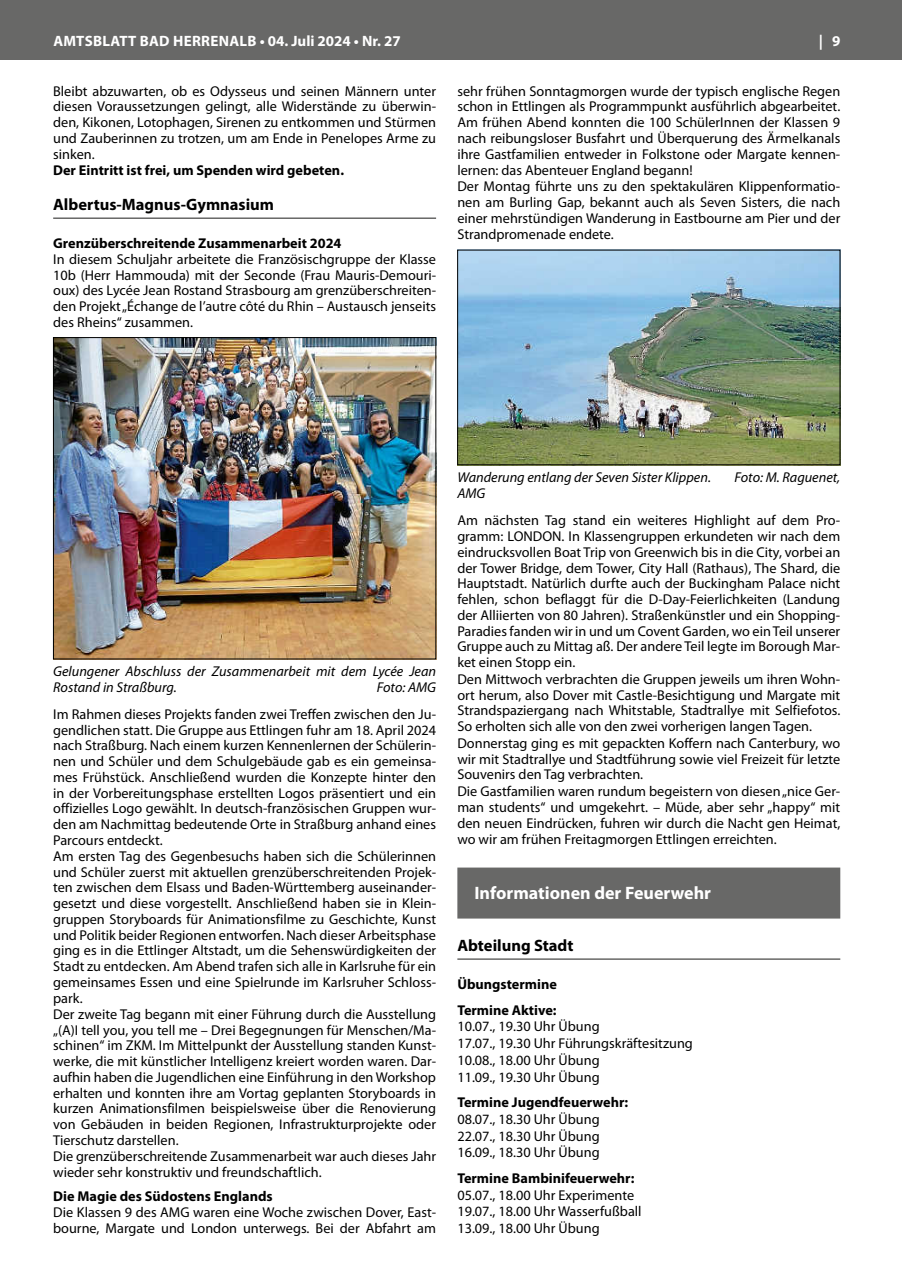
<style>
.page{position:relative;width:902px;height:1280px;background:#fff}
.page>*{position:absolute;margin:0;border:0;box-sizing:border-box;transform-origin:0 0}
.t1{font:700 18px "Myriad Pro";color:#fff}
.t2{font:700 16.5px "Myriad Pro";color:#000}
.t3{font:700 15px "Myriad Pro";letter-spacing:.02em;color:#fff}
.t4{font:14.25px/15.8px "Myriad Pro";color:#000}
.t5{font:700 14.25px/25.3px "Myriad Pro";color:#000}
.t6{font:italic 14.25px/15.8px "Myriad Pro";color:#000}
</style>
<div class="page">
<div style="left:0;top:0;width:901px;height:60px;background:#686867"></div>
<hr style="left:53px;top:217px;width:383px;height:2px;background:#686867">
<img style="left:55px;top:339px;width:379px;height:318px">
<div style="left:53px;top:337px;width:383px;height:322px;border:1px solid #000"></div>
<div style="left:457px;top:867px;width:383px;height:51px;background:#686867"></div>
<hr style="left:457px;top:958px;width:383px;height:2px;background:#686867">
<img style="left:459px;top:252px;width:379px;height:211px">
<div style="left:457px;top:250px;width:383px;height:215px;border:1px solid #000"></div>
<p class="t3" style="left:53px;top:31px;width:349px">AMTSBLATT BAD HERRENALB • 04. Juli 2024 • Nr. 27</p>
<p class="t3" style="left:818px;top:31px;width:23px">| 9</p>
<p class="t4" style="left:53px;top:83px;width:384px;text-align:justify">Bleibt abzuwarten, ob es Odysseus und seinen Männern unter diesen Voraussetzungen gelingt, alle Widerstände zu überwin&shy;den, Kikonen, Lotophagen, Sirenen zu entkommen und Stürmen und Zauberinnen zu trotzen, um am Ende in Penelopes Arme zu sinken.</p>
<p class="t5" style="left:53px;top:157px;width:292px">Der Eintritt ist frei, um Spenden wird gebeten.</p>
<p class="t2" style="left:53px;top:194px;width:222px">Albertus-Magnus-Gymnasium</p>
<p class="t5" style="left:53px;top:230px;width:290px">Grenzüberschreitende Zusammenarbeit 2024</p>
<p class="t4" style="left:53px;top:251px;width:384px;text-align:justify">In diesem Schuljahr arbeitete die Französischgruppe der Klasse 10b (Herr Hammouda) mit der Seconde (Frau Mauris-Demouri&shy;oux) des Lycée Jean Rostand Strasbourg am grenzüberschreiten&shy;den Projekt „Échange de l’autre côté du Rhin – Austausch jenseits des Rheins“ zusammen.</p>
<p class="t4" style="left:457px;top:83px;width:384px">sehr frühen Sonntagmorgen wurde der typisch englische Regen schon in Ettlingen als Programmpunkt ausführlich abgearbeitet.<br>Am frühen Abend konnten die 100 SchülerInnen der Klassen 9 nach reibungsloser Busfahrt und Überquerung des Ärmelkanals ihre Gastfamilien entweder in Folkstone oder Margate kennen&shy;lernen: das Abenteuer England begann!<br>Der Montag führte uns zu den spektakulären Klippenformatio&shy;nen am Burling Gap, bekannt auch als Seven Sisters, die nach einer mehrstündigen Wanderung in Eastbourne am Pier und der Strandpromenade endete.</p>
<p class="t6" style="left:53px;top:663px;width:384px">Gelungener Abschluss der Zusammenarbeit mit dem Lycée Jean<br>Rostand in Straßburg.</p>
<p class="t6" style="left:377px;top:679px;width:61px">Foto: AMG</p>
<p class="t4" style="left:53px;top:706px;width:384px">Im Rahmen dieses Projekts fanden zwei Treffen zwischen den Ju&shy;gendlichen statt. Die Gruppe aus Ettlingen fuhr am 18. April 2024 nach Straßburg. Nach einem kurzen Kennenlernen der Schülerin&shy;nen und Schüler und dem Schulgebäude gab es ein gemeinsa&shy;mes Frühstück. Anschließend wurden die Konzepte hinter den in der Vorbereitungsphase erstellten Logos präsentiert und ein offizielles Logo gewählt. In deutsch-französischen Gruppen wur&shy;den am Nachmittag bedeutende Orte in Straßburg anhand eines Parcours entdeckt.<br>Am ersten Tag des Gegenbesuchs haben sich die Schülerinnen und Schüler zuerst mit aktuellen grenzüberschreitenden Projek&shy;ten zwischen dem Elsass und Baden-Württemberg auseinander&shy;gesetzt und diese vorgestellt. Anschließend haben sie in Klein&shy;gruppen Storyboards für Animationsfilme zu Geschichte, Kunst und Politik beider Regionen entworfen. Nach dieser Arbeitsphase ging es in die Ettlinger Altstadt, um die Sehenswürdigkeiten der Stadt zu entdecken. Am Abend trafen sich alle in Karlsruhe für ein gemeinsames Essen und eine Spielrunde im Karlsruher Schloss&shy;park.<br>Der zweite Tag begann mit einer Führung durch die Ausstellung „(A)I tell you, you tell me – Drei Begegnungen für Menschen/Ma&shy;schinen“ im ZKM. Im Mittelpunkt der Ausstellung standen Kunst&shy;werke, die mit künstlicher Intelligenz kreiert worden waren. Dar&shy;aufhin haben die Jugendlichen eine Einführung in den Workshop erhalten und konnten ihre am Vortag geplanten Storyboards in kurzen Animationsfilmen beispielsweise über die Renovierung von Gebäuden in beiden Regionen, Infrastrukturprojekte oder Tierschutz darstellen.<br>Die grenzüberschreitende Zusammenarbeit war auch dieses Jahr wieder sehr konstruktiv und freundschaftlich.</p>
<p class="t5" style="left:53px;top:1183px;width:221px">Die Magie des Südostens Englands</p>
<p class="t4" style="left:53px;top:1204px;width:384px">Die Klassen 9 des AMG waren eine Woche zwischen Dover, East&shy;bourne, Margate und London unterwegs. Bei der Abfahrt am</p>
<p class="t6" style="left:457px;top:469px;width:255px">Wanderung entlang der Seven Sister Klippen.</p>
<p class="t6" style="left:734px;top:469px;width:107px">Foto: M. Raguenet,</p>
<p class="t6" style="left:457px;top:485px;width:30px">AMG</p>
<p class="t4" style="left:457px;top:512px;width:384px">Am nächsten Tag stand ein weiteres Highlight auf dem Pro&shy;gramm: LONDON. In Klassengruppen erkundeten wir nach dem eindrucksvollen Boat Trip von Greenwich bis in die City, vorbei an der Tower Bridge, dem Tower, City Hall (Rathaus), The Shard, die Hauptstadt. Natürlich durfte auch der Buckingham Palace nicht fehlen, schon beflaggt für die D-Day-Feierlichkeiten (Landung der Alliierten von 80 Jahren). Straßenkünstler und ein Shopping-Paradies fanden wir in und um Covent Garden, wo ein Teil unserer Gruppe auch zu Mittag aß. Der andere Teil legte im Borough Mar&shy;ket einen Stopp ein.<br>Den Mittwoch verbrachten die Gruppen jeweils um ihren Wohn&shy;ort herum, also Dover mit Castle-Besichtigung und Margate mit Strandspaziergang nach Whitstable, Stadtrallye mit Selfiefotos.<br>So erholten sich alle von den zwei vorherigen langen Tagen.<br>Donnerstag ging es mit gepackten Koffern nach Canterbury, wo wir mit Stadtrallye und Stadtführung sowie viel Freizeit für letzte Souvenirs den Tag verbrachten.<br>Die Gastfamilien waren rundum begeistern von diesen „nice Ger&shy;man students“ und umgekehrt. – Müde, aber sehr „happy“ mit den neuen Eindrücken, fuhren wir durch die Nacht gen Heimat, wo wir am frühen Freitagmorgen Ettlingen erreichten.</p>
<p class="t1" style="left:474px;top:881px;width:238px">Informationen der Feuerwehr</p>
<p class="t2" style="left:457px;top:935px;width:118px">Abteilung Stadt</p>
<p class="t5" style="left:457px;top:971px;width:101px">Übungstermine<br>Termine Aktive:</p>
<p class="t4" style="left:457px;top:1018px;width:237px;line-height:16.8px">10.07., 19.30 Uhr Übung<br>17.07., 19.30 Uhr Führungskräftesitzung<br>10.08., 18.00 Uhr Übung<br>11.09., 19.30 Uhr Übung</p>
<p class="t5" style="left:457px;top:1089px;width:172px">Termine Jugendfeuerwehr:</p>
<p class="t4" style="left:457px;top:1110px;width:144px;line-height:16.8px;text-align:justify">08.07., 18.30 Uhr Übung 22.07., 18.30 Uhr Übung 16.09., 18.30 Uhr Übung</p>
<p class="t5" style="left:457px;top:1165px;width:178px">Termine Bambinifeuerwehr:</p>
<p class="t4" style="left:457px;top:1186px;width:186px;line-height:16.8px">05.07., 18.00 Uhr Experimente<br>19.07., 18.00 Uhr Wasserfußball<br>13.09., 18.00 Uhr Übung</p>
</div>
